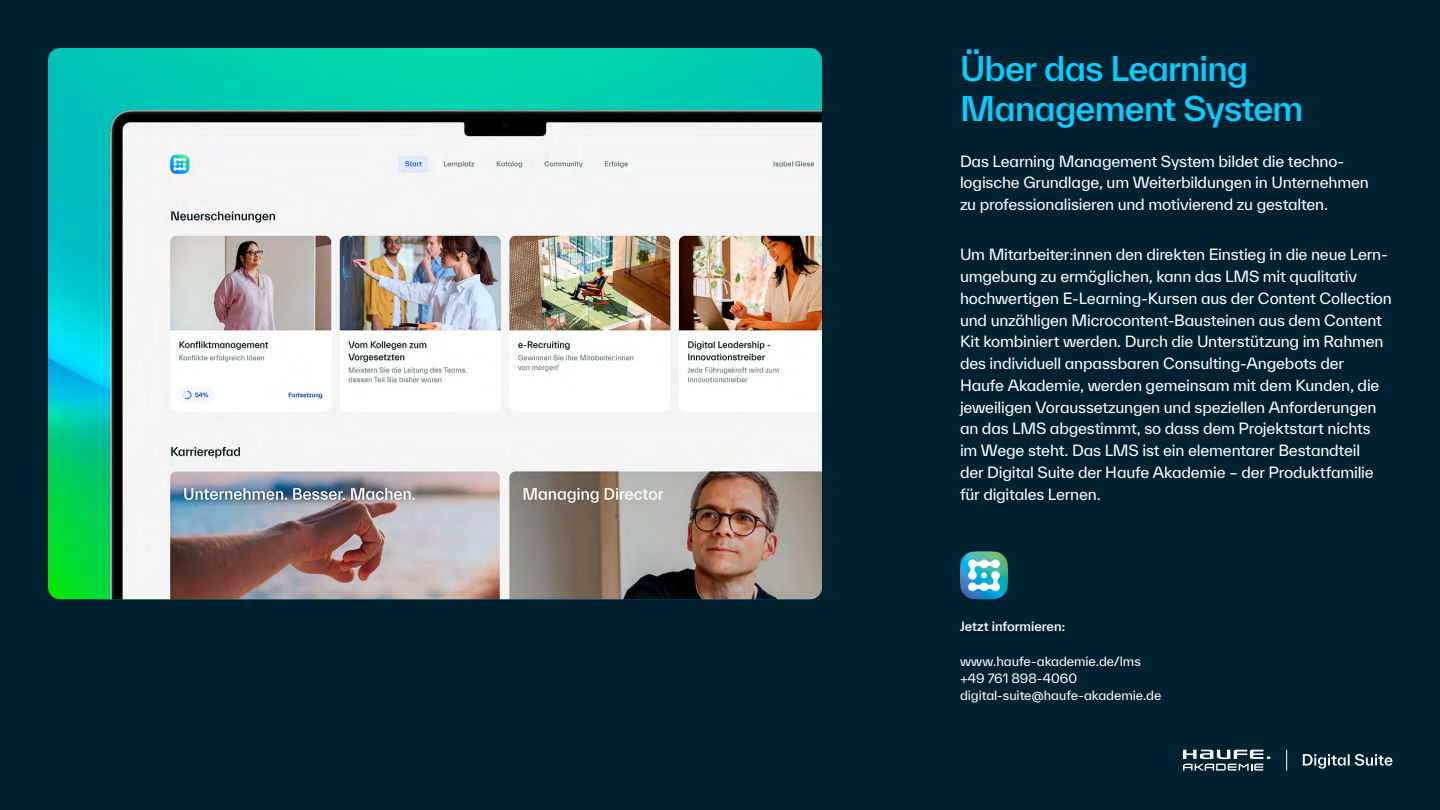
<style>
.page{position:relative;width:1440px;height:810px;background:#002130}
.page>*{position:absolute;margin:0;border:0;box-sizing:border-box;transform-origin:0 0}
.TWK_Everett_44pt{font:500 33px/39.6px "TWK Everett";letter-spacing:-.025em;color:#03ceff}
.TWK_Everett_20pt{font:15px/21.8px "TWK Everett";letter-spacing:-.015em;color:#fff}
.TWK_Everett_16_5pt_-_Lauftext{font:12.38px/17.2px "TWK Everett";letter-spacing:-.005em;color:#fff}
.TWK_Everett_16_5pt_-_Lauftext-2{font:500 12.38px "TWK Everett";letter-spacing:-.005em;color:#fff}
</style>
<div class="page">
<svg style="left:1183px;top:750px;width:87px;height:21px"></svg>
<svg style="left:1286px;top:750px;width:1px;height:21px"></svg>
<svg style="left:1303px;top:754px;width:89px;height:15px"></svg>
<img style="left:48px;top:48px;width:774px;height:551px">
<img style="left:960px;top:553px;width:34px;height:46px">
<svg style="left:968px;top:560px;width:32px;height:31px"></svg>
<img style="left:88px;top:88px;width:734px;height:511px">
<p class="TWK_Everett_44pt" style="left:960px;top:49px;width:345px">Über das Learning<br>Management System</p>
<p class="TWK_Everett_20pt" style="left:960px;top:150px;width:410px">Das Learning Management System bildet die techno&shy;logische Grundlage, um Weiterbildungen in Unternehmen zu professionalisieren und motivierend zu gestalten.</p>
<p class="TWK_Everett_20pt" style="left:960px;top:244px;width:433px">Um Mitarbeiter:innen den direkten Einstieg in die neue Lern&shy;umgebung zu ermöglichen, kann das LMS mit qualitativ hochwertigen E-Learning-Kursen aus der Content Collection und unzähligen Microcontent-Bausteinen aus dem Content Kit kombiniert werden. Durch die Unterstützung im Rahmen des individuell anpassbaren Consulting-Angebots der Haufe Akademie, werden gemeinsam mit dem Kunden, die jeweiligen Voraussetzungen und speziellen Anforderungen an das LMS abgestimmt, so dass dem Projektstart nichts im Wege steht. Das LMS ist ein elementarer Bestandteil<br>der Digital Suite der Haufe Akademie – der Produktfamilie für digitales Lernen.</p>
<p class="TWK_Everett_16_5pt_-_Lauftext-2" style="left:960px;top:618px;width:107px">Jetzt informieren:</p>
<p class="TWK_Everett_16_5pt_-_Lauftext" style="left:960px;top:652px;width:203px">www.haufe-akademie.de/lms +49 761 898-4060 digital-suite@haufe-akademie.de</p>
</div>
